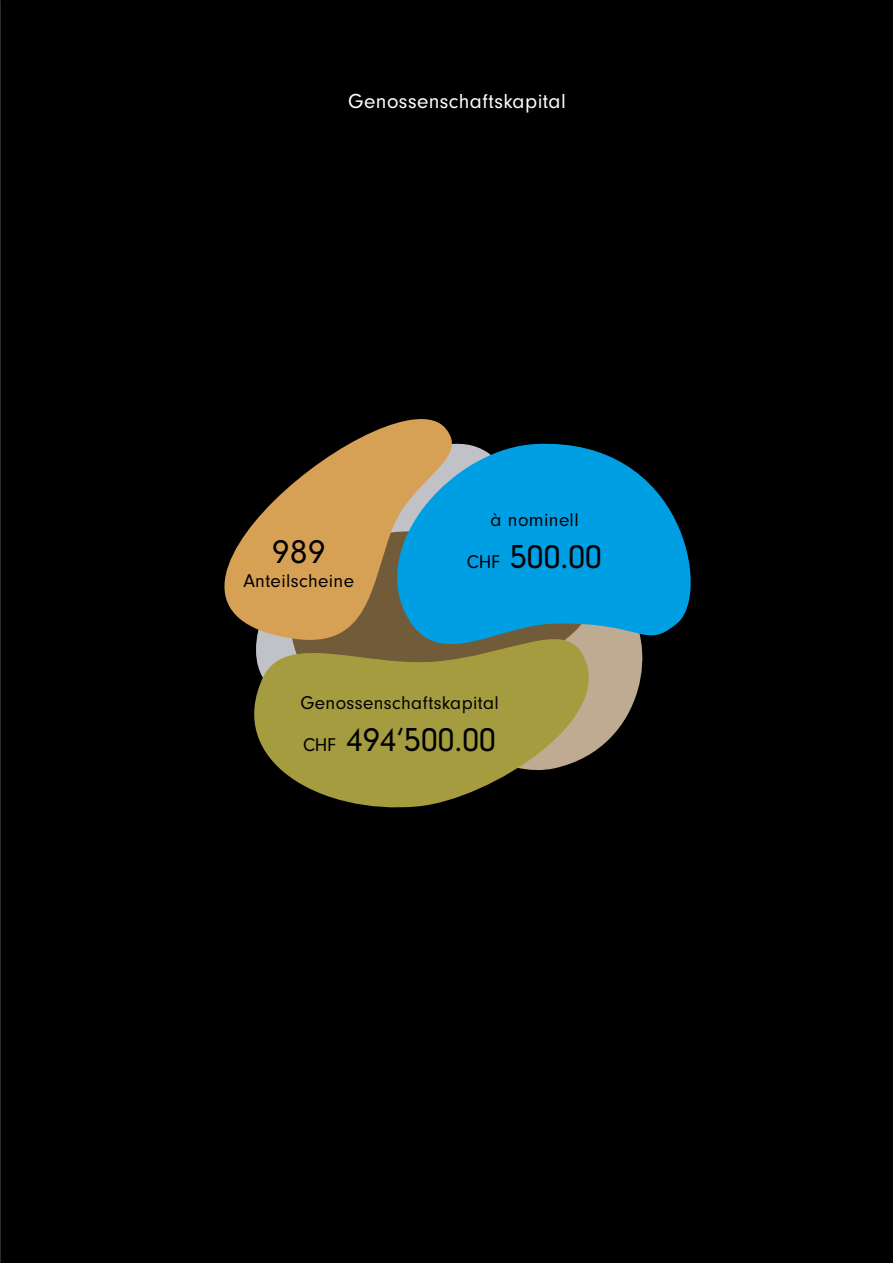
<style>
.page{position:relative;width:893px;height:1263px;background:#000}
.page>*{position:absolute;margin:0;border:0;box-sizing:border-box;transform-origin:0 0}
.t1{font:34.5px "Neuzeit Gro";letter-spacing:-.01em;color:#000}
.t2{font:21px "Neuzeit Gro";letter-spacing:.02em;color:#fff}
.t3{font:19.2px "Neuzeit Gro";letter-spacing:.02em;color:#000}
.s1{font-size:19.2px}
</style>
<div class="page">
<svg style="left:622px;top:675px;width:19px;height:49px"></svg>
<svg style="left:254px;top:650px;width:368px;height:158px;fill:#a59c40"></svg>
<svg style="left:371px;top:443px;width:320px;height:232px;background:#1f87a9"></svg>
<svg style="left:224px;top:419px;width:247px;height:231px"></svg>
<p class="t2" style="left:348px;top:89px;width:219px">Genossenschaftskapital</p>
<p class="t3" style="left:490px;top:509px;width:90px">à nominell</p>
<h1 class="t1" style="left:272px;top:533px;width:55px">989</h1>
<h1 class="t1" style="left:467px;top:538px;width:137px"><span class="s1">CHF</span> 500.00</h1>
<p class="t3" style="left:243px;top:571px;width:112px">Anteilscheine</p>
<p class="t3" style="left:300px;top:692px;width:200px">Genossenschaftskapital</p>
<h1 class="t1" style="left:303px;top:721px;width:195px"><span class="s1">CHF</span> 494‘500.00</h1>
</div>
